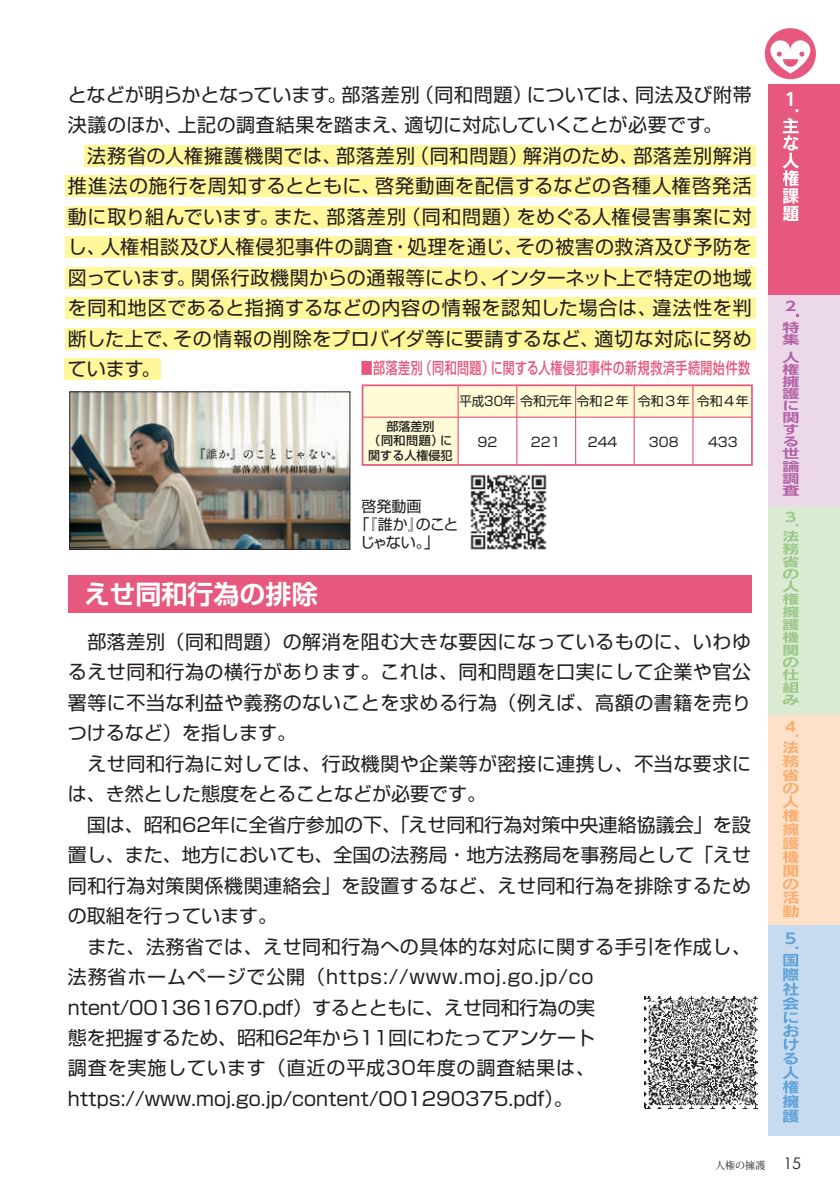
<style>
.page{position:relative;width:840px;height:1191px;background:#fff}
.page>*{position:absolute;margin:0;border:0;box-sizing:border-box;transform-origin:0 0}
.t1{font:700 26px "Shin Go Pro De";color:#fff}
.t2{font:19px/30.4px "Shin Go Pro";letter-spacing:.025em;color:#231f20}
.t3{font:700 17.6px "UD Shin Go Pro De";color:#fff}
.t4{font:500 16px "Shin Go Pro";letter-spacing:.035em;color:#e6587d;scale:.75 1}
.t5{font:15px "Shin Go Pro";letter-spacing:-.01em;color:#231f20}
.t6{font:700 14.4px "UD Shin Go Pro De";color:#60a3d8;scale:1.22 1}
.t7{font:700 13.8px "UD Shin Go Pro De";color:#faaf71;scale:1.27 1}
.t8{font:13px "Shin Go Pro";color:#231f20}
.t9{font:13px "Shin Go Pro";color:#231f20;scale:.95 1}
.t10{font:700 12.8px "UD Shin Go Pro De";color:#9ac988;scale:1.38 1}
.t11{font:700 12.8px "UD Shin Go Pro De";color:#b35fa6;scale:1.38 1}
.t12{font:500 12px/14.2px "Shin Go Pro";color:#231f20;text-align:center}
.t13{font:700 12px/12px "UD Shin Go Pro De";color:#b35fa6;scale:1.41 1}
.t14{font:10px "Koz Min Pr 6 N";color:#231f20}
.s1{font-family:"Century Gothic";font-size:16px}
</style>
<div class="page">
<div style="left:65px;top:297px;width:690px;height:21px;background:#fff79a"></div>
<div style="left:65px;top:267px;width:690px;height:21px;background:#fff79a"></div>
<div style="left:65px;top:358px;width:96px;height:21px;background:#fff79a"></div>
<div style="left:65px;top:328px;width:690px;height:21px;background:#fff79a"></div>
<div style="left:65px;top:206px;width:690px;height:21px;background:#fff79a"></div>
<div style="left:65px;top:176px;width:690px;height:21px;background:#fff79a"></div>
<div style="left:84px;top:145px;width:671px;height:21px;background:#fff79a"></div>
<div style="left:65px;top:236px;width:690px;height:22px;background:#fff79a"></div>
<div style="left:458px;top:385px;width:293px;height:32px;background:#fffbd6"></div>
<div style="left:362px;top:385px;width:96px;height:80px;background:#fffbd6"></div>
<img style="left:71px;top:393px;width:277px;height:154px">
<div style="left:69px;top:391px;width:281px;height:158px;border:1px solid #231f20"></div>
<img style="left:470px;top:474px;width:77px;height:76px">
<div style="left:68px;top:575px;width:683px;height:38px;background:#e6587d"></div>
<div style="left:361px;top:384px;width:391px;height:82px;border:2px solid #e6587d"></div>
<hr style="left:362px;top:416px;width:389px;height:2px;background:#e6587d">
<hr style="left:457px;top:386px;width:1px;height:79px;background:#e6587d">
<hr style="left:516px;top:385px;width:1px;height:79px;background:#e6587d">
<hr style="left:574px;top:385px;width:2px;height:79px;background:#e6587d">
<hr style="left:633px;top:385px;width:1px;height:79px;background:#e6587d">
<hr style="left:692px;top:385px;width:1px;height:79px;background:#e6587d">
<div style="left:768px;top:85px;width:71px;height:210px;background:#e6587d"></div>
<div style="left:768px;top:505px;width:71px;height:210px;background:#daead3"></div>
<div style="left:768px;top:715px;width:71px;height:210px;background:#fee1c8"></div>
<div style="left:768px;top:925px;width:71px;height:210px;background:#c6daf0"></div>
<svg style="left:782px;top:109px;width:16px;height:112px"></svg>
<svg style="left:782px;top:524px;width:16px;height:181px"></svg>
<svg style="left:782px;top:734px;width:16px;height:183px"></svg>
<svg style="left:782px;top:946px;width:16px;height:176px"></svg>
<div style="left:768px;top:295px;width:71px;height:210px;background:#ebd9ea"></div>
<div style="left:766px;top:30px;width:47px;height:47px;background:#e6587d;border-radius:50%"></div>
<div style="left:764px;top:28px;width:51px;height:51px;border:4px solid #e6587d;border-radius:50%"></div>
<svg style="left:770px;top:40px;width:39px;height:34px"></svg>
<img style="left:644px;top:996px;width:113px;height:112px">
<p class="t2" style="left:68px;top:77px;width:685px">となどが明らかとなっています。部落差別（同和問題）については、同法及び附帯決議のほか、上記の調査結果を踏まえ、適切に対応していくことが必要です。<br>　法務省の人権擁護機関では、部落差別（同和問題）解消のため、部落差別解消推進法の施行を周知するとともに、啓発動画を配信するなどの各種人権啓発活動に取り組んでいます。また、部落差別（同和問題）をめぐる人権侵害事案に対し、人権相談及び人権侵犯事件の調査・処理を通じ、その被害の救済及び予防を図っています。関係行政機関からの通報等により、インターネット上で特定の地域を同和地区であると指摘するなどの内容の情報を認知した場合は、違法性を判断した上で、その情報の削除をプロバイダ等に要請するなど、適切な対応に努めています。</p>
<p class="t4" style="left:360px;top:355px;width:520px">■部落差別（同和問題）に関する人権侵犯事件の新規救済手続開始件数</p>
<p class="t9" style="left:459px;top:390px;width:179px">平成30年令和元年令和２年</p>
<p class="t8" style="left:587px;top:431px;width:31px">244</p>
<p class="t8" style="left:637px;top:390px;width:53px">令和３年</p>
<p class="t8" style="left:648px;top:431px;width:31px">308</p>
<p class="t8" style="left:696px;top:390px;width:53px">令和４年</p>
<p class="t8" style="left:707px;top:431px;width:31px">433</p>
<p class="t12" style="left:368px;top:418px;width:86px">部落差別<br>（同和問題）に関する人権侵犯</p>
<p class="t8" style="left:477px;top:431px;width:21px">92</p>
<p class="t8" style="left:530px;top:431px;width:31px">221</p>
<h1 class="t1" style="left:84px;top:573px;width:235px">えせ同和行為の排除</h1>
<p class="t5" style="left:361px;top:493px;width:61px">啓発動画</p>
<p class="t5" style="left:354px;top:512px;width:105px">「『誰か』のこと</p>
<p class="t5" style="left:360px;top:530px;width:81px">じゃない。」</p>
<p class="t2" style="left:68px;top:624px;width:684px">　部落差別（同和問題）の解消を阻む大きな要因になっているものに、いわゆるえせ同和行為の横行があります。これは、同和問題を口実にして企業や官公署等に不当な利益や義務のないことを求める行為（例えば、高額の書籍を売りつけるなど）を指します。<br>　えせ同和行為に対しては、行政機関や企業等が密接に連携し、不当な要求には、き然とした態度をとることなどが必要です。<br>　国は、昭和62年に全省庁参加の下、「えせ同和行為対策中央連絡協議会」を設置し、また、地方においても、全国の法務局・地方法務局を事務局として「えせ同和行為対策関係機関連絡会」を設置するなど、えせ同和行為を排除するための取組を行っています。<br>　また、法務省では、えせ同和行為への具体的な対応に関する手引を作成し、法務省ホームページで公開（https://www.moj.go.jp/co ntent/001361670.pdf）するとともに、えせ同和行為の実<br>態を把握するため、昭和62年から11回にわたってアンケート<br>調査を実施しています（直近の平成30年度の調査結果は、https://www.moj.go.jp/content/001290375.pdf）。</p>
<p class="t3" style="left:781px;top:85px;width:19px">１</p>
<p class="t11" style="left:781px;top:295px;width:14px">２</p>
<p class="t13" style="left:781px;top:321px;width:13px">特集</p>
<p class="t13" style="left:781px;top:351px;width:13px">人権擁護に関する世論調査</p>
<p class="t10" style="left:781px;top:506px;width:14px">３</p>
<p class="t7" style="left:781px;top:715px;width:15px">４</p>
<p class="t6" style="left:781px;top:926px;width:16px">５</p>
<p class="t14" style="left:714px;top:1159px;width:87px">人権の擁護 <span class="s1">15</span></p>
</div>
